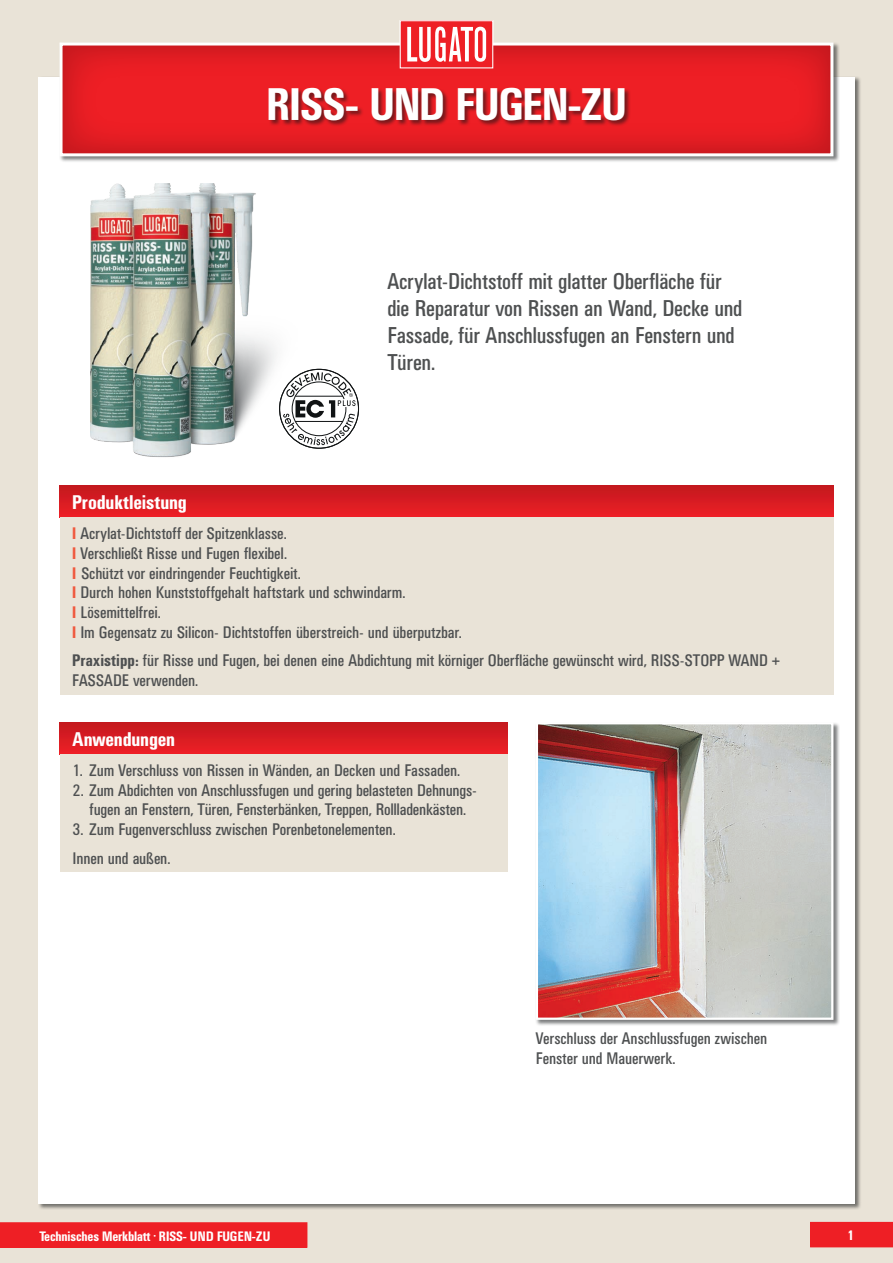
<style>
.page{position:relative;width:893px;height:1263px;background:#e9e3d7}
.page>*{position:absolute;margin:0;border:0;box-sizing:border-box;transform-origin:0 0}
.t1{font:500 condensed 45px "UN11";color:#fff}
.t2{font:condensed 22.5px/27px "UN11";letter-spacing:-.005em;color:#4e5051}
.t3{font:500 condensed 19.5px "UN11";letter-spacing:.005em;color:#fff}
.t4{font:condensed 16.5px/19.8px "UN11";color:#4e5051}
.t5{font:500 condensed 13.5px "UN11";color:#fff}
.s1{font-weight:500;color:#f0593e}
.s2{font-weight:500}
</style>
<div class="page">
<div style="left:38px;top:77px;width:817px;height:1126px;background:#fff"></div>
<div style="left:810px;top:1222px;width:83px;height:25px;background:#ee1f25"></div>
<div style="left:0;top:1222px;width:307px;height:26px;background:#ee1f25"></div>
<div style="left:59px;top:42px;width:781px;height:121px;background:#101314;opacity:.55"></div>
<svg style="left:60px;top:43px;width:773px;height:113px;fill:#ea1e24"></svg>
<div style="left:269px;top:87px;width:362px;height:40px;background:#101314;opacity:.55"></div>
<div style="left:400px;top:21px;width:93px;height:47px;background:#ee1f25"></div>
<div style="left:400px;top:20px;width:93px;height:48px;border:1px solid #fff"></div>
<svg style="left:407px;top:27px;width:79px;height:35px"></svg>
<div style="left:535px;top:722px;width:305px;height:304px;background:#101314;opacity:.55"></div>
<img style="left:539px;top:725px;width:291px;height:292px">
<div style="left:536px;top:722px;width:297px;height:298px;border:2px solid #fff"></div>
<div style="left:60px;top:485px;width:773px;height:32px;background:linear-gradient(to bottom,#c2191e,#ec1f26)"></div>
<div style="left:60px;top:517px;width:773px;height:177px;background:#e9e3d7"></div>
<div style="left:60px;top:722px;width:447px;height:32px;background:linear-gradient(to bottom,#c2191e,#ed1f26)"></div>
<div style="left:60px;top:754px;width:447px;height:118px;background:#e9e3d7"></div>
<svg style="left:297px;top:369px;width:62px;height:80px"></svg>
<img style="left:91px;top:183px;width:206px;height:274px">
<h1 class="t1" style="left:267px;top:79px;width:361px">RISS- UND FUGEN-ZU</h1>
<h2 class="t2" style="left:387px;top:267px;width:356px">Acrylat-Dichtstoff mit glatter Oberfläche für die Reparatur von Rissen an Wand, Decke und Fassade, für Anschlussfugen an Fenstern und Türen.</h2>
<p class="t3" style="left:72px;top:491px;width:116px">Produktleistung</p>
<p class="t4" style="left:72px;top:523px;width:391px"><span class="s1">I</span> Acrylat-Dichtstoff der Spitzenklasse.<br><span class="s1">I</span> Verschließt Risse und Fugen flexibel.<br><span class="s1">I</span> Schützt vor eindringender Feuchtigkeit.<br><span class="s1">I</span> Durch hohen Kunststoffgehalt haftstark und schwindarm.<br><span class="s1">I</span> Lösemittelfrei.<br><span class="s1">I</span> Im Gegensatz zu Silicon- Dichtstoffen überstreich- und überputzbar.</p>
<p class="t4" style="left:72px;top:650px;width:709px"><span class="s2">Praxistipp:</span> für Risse und Fugen, bei denen eine Abdichtung mit körniger Oberfläche gewünscht wird, RISS-STOPP WAND +<br>FASSADE verwenden.</p>
<p class="t3" style="left:73px;top:728px;width:104px">Anwendungen</p>
<p class="t4" style="left:73px;top:760px;width:389px">1. Zum Verschluss von Rissen in Wänden, an Decken und Fassaden.</p>
<p class="t4" style="left:73px;top:780px;width:406px;text-align:center">2. Zum Abdichten von Anschlussfugen und gering belasteten Dehnungs&shy;fugen an Fenstern, Türen, Fensterbänken, Treppen, Rollladenkästen.</p>
<p class="t4" style="left:73px;top:815px;width:325px;line-height:28.3px">3. Zum Fugenverschluss zwischen Porenbetonelementen.<br>Innen und außen.</p>
<p class="t4" style="left:536px;top:1028px;width:233px">Verschluss der Anschlussfugen zwischen<br>Fenster und Mauerwerk.</p>
<p class="t5" style="left:39px;top:1228px;width:232px">Technisches Merkblatt <sup>•</sup> RISS- UND FUGEN-ZU</p>
<p class="t5" style="left:847px;top:1227px;width:8px">1</p>
</div>
